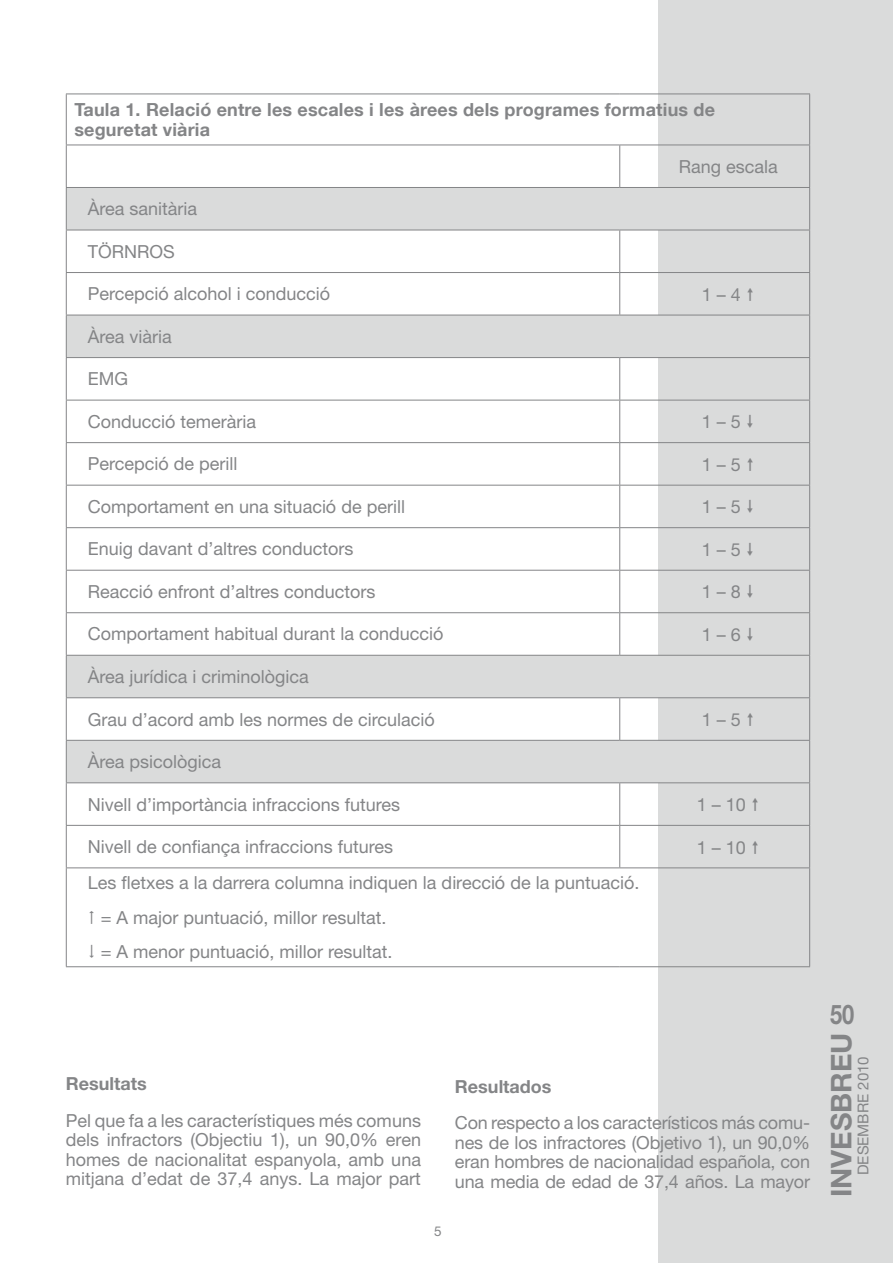
<style>
.page{position:relative;width:893px;height:1263px;background:#fff}
.page>*{position:absolute;margin:0;border:0;box-sizing:border-box;transform-origin:0 0}
.t1{font:700 28.5px "Helvetica Neue";color:#848587}
.t2{font:700 27px "Helvetica Neue";color:#848587;scale:.81 1}
.t3{font:18px/34.5px "Helvetica Neue LT Std";color:#848587}
.t4{font:18px/19.5px "Helvetica Neue";letter-spacing:-.005em;color:#848587;text-align:justify}
.t5{font:700 18px/19.5px "Helvetica Neue LT Com";letter-spacing:.01em;color:#848587}
.t6{font:700 18px "Helvetica Neue";color:#848587}
.t7{font:15px "Helvetica Neue";color:#848587}
.t8{font:13.5px "Helvetica Neue LT Std";color:#848587}
</style>
<div class="page">
<div style="left:658px;top:0;width:235px;height:1263px;background:#dadbdb"></div>
<svg style="left:67px;top:188px;width:742px;height:594px"></svg>
<hr style="left:66px;top:94px;width:554px;height:1px;background:#848587">
<hr style="left:66px;top:94px;width:1px;height:51px;background:#848587">
<hr style="left:620px;top:94px;width:190px;height:1px;background:#848587">
<hr style="left:809px;top:94px;width:1px;height:51px;background:#848587">
<hr style="left:66px;top:145px;width:554px;height:1px;background:#848587">
<hr style="left:66px;top:145px;width:1px;height:42px;background:#848587">
<hr style="left:620px;top:145px;width:190px;height:1px;background:#848587">
<hr style="left:619px;top:145px;width:1px;height:42px;background:#848587">
<hr style="left:809px;top:145px;width:1px;height:42px;background:#848587">
<hr style="left:66px;top:187px;width:554px;height:1px;background:#848587">
<hr style="left:66px;top:188px;width:1px;height:42px;background:#848587">
<hr style="left:620px;top:187px;width:190px;height:1px;background:#848587">
<hr style="left:809px;top:188px;width:1px;height:42px;background:#848587">
<hr style="left:66px;top:230px;width:554px;height:1px;background:#848587">
<hr style="left:66px;top:230px;width:1px;height:42px;background:#848587">
<hr style="left:620px;top:230px;width:190px;height:1px;background:#848587">
<hr style="left:619px;top:230px;width:1px;height:42px;background:#848587">
<hr style="left:809px;top:230px;width:1px;height:42px;background:#848587">
<hr style="left:66px;top:272px;width:554px;height:1px;background:#848587">
<hr style="left:66px;top:273px;width:1px;height:42px;background:#848587">
<hr style="left:620px;top:272px;width:190px;height:1px;background:#848587">
<hr style="left:619px;top:273px;width:1px;height:42px;background:#848587">
<hr style="left:809px;top:273px;width:1px;height:42px;background:#848587">
<hr style="left:66px;top:315px;width:554px;height:1px;background:#848587">
<hr style="left:66px;top:315px;width:1px;height:42px;background:#848587">
<hr style="left:620px;top:315px;width:190px;height:1px;background:#848587">
<hr style="left:809px;top:315px;width:1px;height:42px;background:#848587">
<hr style="left:66px;top:357px;width:554px;height:1px;background:#848587">
<hr style="left:66px;top:358px;width:1px;height:42px;background:#848587">
<hr style="left:620px;top:357px;width:190px;height:1px;background:#848587">
<hr style="left:619px;top:358px;width:1px;height:42px;background:#848587">
<hr style="left:809px;top:358px;width:1px;height:42px;background:#848587">
<hr style="left:66px;top:400px;width:554px;height:1px;background:#848587">
<hr style="left:66px;top:400px;width:1px;height:42px;background:#848587">
<hr style="left:620px;top:400px;width:190px;height:1px;background:#848587">
<hr style="left:619px;top:400px;width:1px;height:42px;background:#848587">
<hr style="left:809px;top:400px;width:1px;height:42px;background:#848587">
<hr style="left:66px;top:442px;width:554px;height:1px;background:#848587">
<hr style="left:66px;top:443px;width:1px;height:42px;background:#848587">
<hr style="left:620px;top:442px;width:190px;height:1px;background:#848587">
<hr style="left:619px;top:443px;width:1px;height:42px;background:#848587">
<hr style="left:809px;top:443px;width:1px;height:42px;background:#848587">
<hr style="left:66px;top:485px;width:554px;height:1px;background:#848587">
<hr style="left:66px;top:485px;width:1px;height:42px;background:#848587">
<hr style="left:620px;top:485px;width:190px;height:1px;background:#848587">
<hr style="left:619px;top:485px;width:1px;height:42px;background:#848587">
<hr style="left:809px;top:485px;width:1px;height:42px;background:#848587">
<hr style="left:66px;top:527px;width:554px;height:1px;background:#848587">
<hr style="left:66px;top:528px;width:1px;height:42px;background:#848587">
<hr style="left:620px;top:527px;width:190px;height:1px;background:#848587">
<hr style="left:619px;top:528px;width:1px;height:42px;background:#848587">
<hr style="left:809px;top:528px;width:1px;height:42px;background:#848587">
<hr style="left:66px;top:570px;width:554px;height:1px;background:#848587">
<hr style="left:66px;top:571px;width:1px;height:41px;background:#848587">
<hr style="left:620px;top:570px;width:190px;height:1px;background:#848587">
<hr style="left:619px;top:571px;width:1px;height:41px;background:#848587">
<hr style="left:809px;top:571px;width:1px;height:41px;background:#848587">
<hr style="left:66px;top:612px;width:554px;height:1px;background:#848587">
<hr style="left:66px;top:613px;width:1px;height:42px;background:#848587">
<hr style="left:620px;top:612px;width:190px;height:1px;background:#848587">
<hr style="left:619px;top:613px;width:1px;height:42px;background:#848587">
<hr style="left:809px;top:613px;width:1px;height:42px;background:#848587">
<hr style="left:66px;top:655px;width:554px;height:1px;background:#848587">
<hr style="left:66px;top:656px;width:1px;height:41px;background:#848587">
<hr style="left:620px;top:655px;width:190px;height:1px;background:#848587">
<hr style="left:809px;top:656px;width:1px;height:41px;background:#848587">
<hr style="left:66px;top:697px;width:554px;height:1px;background:#848587">
<hr style="left:66px;top:698px;width:1px;height:42px;background:#848587">
<hr style="left:620px;top:697px;width:190px;height:1px;background:#848587">
<hr style="left:619px;top:698px;width:1px;height:42px;background:#848587">
<hr style="left:809px;top:698px;width:1px;height:42px;background:#848587">
<hr style="left:66px;top:740px;width:554px;height:1px;background:#848587">
<hr style="left:66px;top:741px;width:1px;height:41px;background:#848587">
<hr style="left:620px;top:740px;width:190px;height:1px;background:#848587">
<hr style="left:809px;top:741px;width:1px;height:41px;background:#848587">
<hr style="left:66px;top:782px;width:554px;height:1px;background:#848587">
<hr style="left:66px;top:783px;width:1px;height:42px;background:#848587">
<hr style="left:620px;top:782px;width:190px;height:1px;background:#848587">
<hr style="left:619px;top:783px;width:1px;height:42px;background:#848587">
<hr style="left:809px;top:783px;width:1px;height:42px;background:#848587">
<hr style="left:66px;top:825px;width:554px;height:1px;background:#848587">
<hr style="left:66px;top:826px;width:1px;height:41px;background:#848587">
<hr style="left:620px;top:825px;width:190px;height:1px;background:#848587">
<hr style="left:619px;top:826px;width:1px;height:41px;background:#848587">
<hr style="left:809px;top:826px;width:1px;height:41px;background:#848587">
<hr style="left:66px;top:867px;width:554px;height:1px;background:#848587">
<hr style="left:66px;top:868px;width:1px;height:98px;background:#848587">
<hr style="left:620px;top:867px;width:190px;height:1px;background:#848587">
<hr style="left:809px;top:868px;width:1px;height:98px;background:#848587">
<hr style="left:66px;top:966px;width:554px;height:1px;background:#848587">
<hr style="left:620px;top:966px;width:190px;height:1px;background:#848587">
<svg style="left:748px;top:287px;width:5px;height:14px"></svg>
<svg style="left:748px;top:415px;width:5px;height:13px"></svg>
<svg style="left:748px;top:458px;width:5px;height:13px"></svg>
<svg style="left:748px;top:500px;width:5px;height:13px"></svg>
<svg style="left:748px;top:543px;width:5px;height:13px"></svg>
<svg style="left:748px;top:585px;width:5px;height:13px"></svg>
<svg style="left:748px;top:628px;width:5px;height:13px"></svg>
<svg style="left:748px;top:713px;width:5px;height:13px"></svg>
<p class="t5" style="left:74px;top:99px;width:642px">Taula 1. Relació entre les escales i les àrees dels programes formatius de seguretat viària</p>
<p class="t3" style="left:679px;top:149px;width:100px">Rang escala</p>
<p class="t3" style="left:88px;top:191px;width:111px">Àrea sanitària</p>
<p class="t3" style="left:88px;top:234px;width:87px">TÖRNROS</p>
<p class="t3" style="left:88px;top:276px;width:244px">Percepció alcohol i conducció</p>
<p class="t3" style="left:702px;top:277px;width:41px">1 – 4</p>
<p class="t3" style="left:88px;top:319px;width:85px">Àrea viària</p>
<p class="t3" style="left:88px;top:361px;width:42px">EM G</p>
<p class="t3" style="left:88px;top:404px;width:170px">Conducció temerària</p>
<p class="t3" style="left:702px;top:404px;width:41px">1 – 5</p>
<p class="t3" style="left:88px;top:446px;width:151px">Percepció de perill</p>
<p class="t3" style="left:702px;top:447px;width:41px">1 – 5</p>
<p class="t3" style="left:88px;top:489px;width:319px">Comportament en una situació de perill</p>
<p class="t3" style="left:702px;top:489px;width:41px">1 – 5</p>
<p class="t3" style="left:88px;top:531px;width:267px">Enuig davant d’altres conductors</p>
<p class="t3" style="left:702px;top:532px;width:41px">1 – 5</p>
<p class="t3" style="left:88px;top:574px;width:289px">Reacció enfront d’altres conductors</p>
<p class="t3" style="left:702px;top:575px;width:41px">1 – 8</p>
<p class="t3" style="left:88px;top:617px;width:357px">Comportament habitual durant la conducció</p>
<p class="t3" style="left:702px;top:617px;width:41px">1 – 6</p>
<p class="t3" style="left:88px;top:659px;width:223px">Àrea jurídica i criminològica</p>
<p class="t3" style="left:88px;top:702px;width:348px">Grau d’acord amb les normes de circulació</p>
<p class="t3" style="left:702px;top:702px;width:41px">1 – 5</p>
<p class="t3" style="left:88px;top:744px;width:135px">Àrea psicològica</p>
<p class="t3" style="left:88px;top:787px;width:314px">Nivell d’importància infraccions futures</p>
<p class="t3" style="left:697px;top:787px;width:51px">1 – 10</p>
<p class="t3" style="left:88px;top:829px;width:307px">Nivell de confiança infraccions futures</p>
<p class="t3" style="left:697px;top:830px;width:51px">1 – 10</p>
<p class="t3" style="left:101px;top:865px;width:540px;text-indent:-13px">Les fletxes a la darrera columna indiquen la direcció de la puntuació. = A major puntuació, millor resultat.<br>= A menor puntuació, millor resultat.</p>
<p class="t6" style="left:66px;top:1073px;width:82px">Resultats</p>
<p class="t4" style="left:66px;top:1110px;width:357px">Pel que fa a les característiques més comuns dels infractors (Objectiu 1), un 90,0% eren homes de nacionalitat espanyola, amb una mitjana d’edat de 37,4 anys. La major part</p>
<p class="t8" style="left:434px;top:1223px;width:9px">5</p>
<p class="t6" style="left:455px;top:1075px;width:98px">Resultados</p>
<p class="t4" style="left:455px;top:1113px;width:357px">Con respecto a los característicos más comu· nes de los infractores (Objetivo 1), un 90,0% eran hombres de nacionalidad española, con una media de edad de 37,4 años. La mayor</p>
<h2 class="t2" style="left:830px;top:997px;width:31px">50</h2>
<h1 class="t1" style="left:824px;top:1197px;width:166px;rotate:-90deg">INVESBREU</h1>
<p class="t7" style="left:854px;top:1175px;width:120px;rotate:-90deg">desembre 2010</p>
</div>
